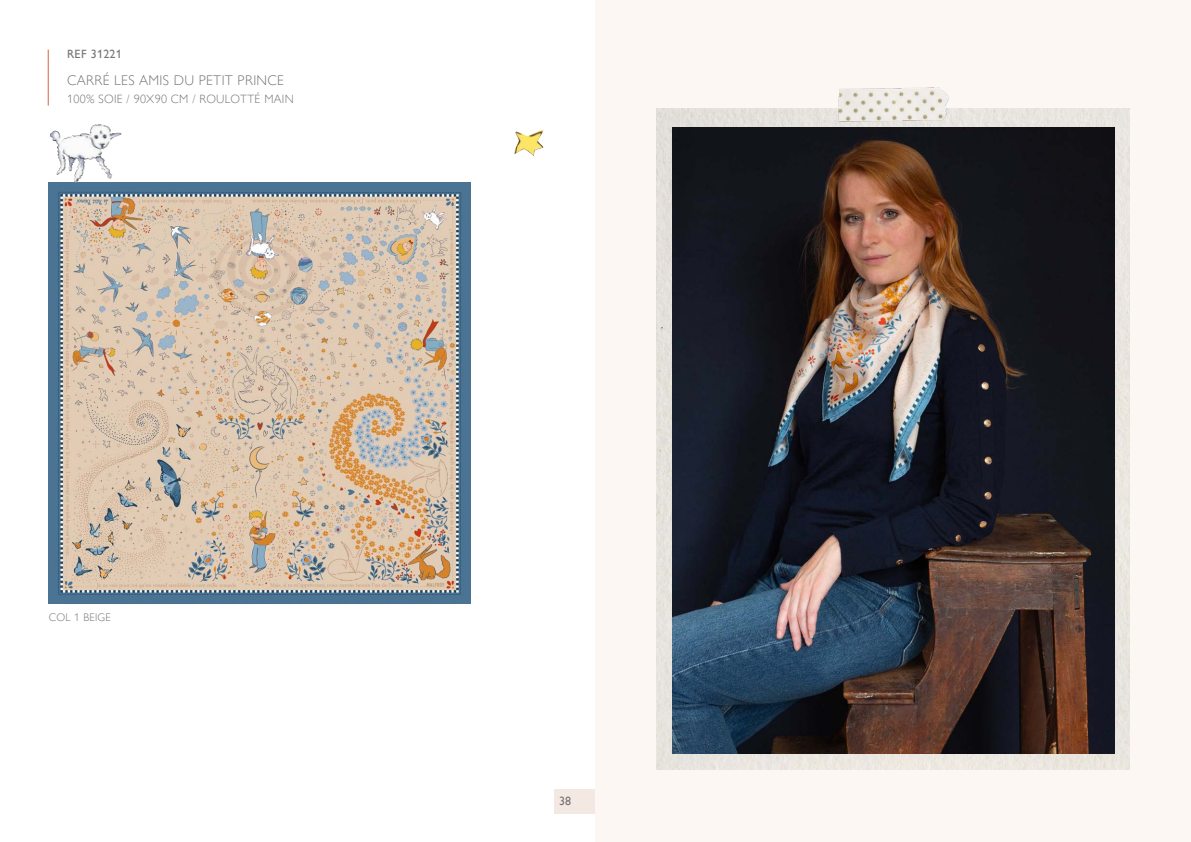
<style>
.page{position:relative;width:1191px;height:842px;background:#fff}
.page>*{position:absolute;margin:0;border:0;box-sizing:border-box;transform-origin:0 0}
.t1{font:300 14px "Gill Sans Nova";letter-spacing:.025em;color:#757575}
.t2{font:300 12px "Gill Sans Nova";letter-spacing:.025em;color:#757575}
.t3{font:12px "Gill Sans Nova";letter-spacing:.025em;color:#757575}
.t4{font:300 11px "Gill Sans Nova";letter-spacing:.025em;color:#757575}
</style>
<div class="page">
<div style="left:554px;top:789px;width:41px;height:25px;background:#f4e8e2"></div>
<img style="left:49px;top:182px;width:421px;height:422px">
<hr style="left:48px;top:50px;width:1px;height:56px;background:#d76042">
<img style="left:514px;top:129px;width:30px;height:27px">
<img style="left:50px;top:124px;width:50px;height:52px">
<div style="left:595px;top:0;width:596px;height:842px;background:#fcf7f2"></div>
<img style="left:657px;top:109px;width:472px;height:660px">
<img style="left:672px;top:128px;width:442px;height:625px">
<img style="left:828px;top:87px;width:124px;height:38px">
<p class="t3" style="left:67px;top:47px;width:56px">REF 31221</p>
<p class="t1" style="left:67px;top:72px;width:218px">CARRÉ LES AMIS DU PETIT PRINCE</p>
<p class="t2" style="left:67px;top:92px;width:228px">100% SOIE / 90X90 CM / ROULOTTÉ MAIN</p>
<p class="t4" style="left:49px;top:611px;width:64px">COL 1 BEIGE</p>
<p class="t3" style="left:559px;top:794px;width:13px">38</p>
</div>
